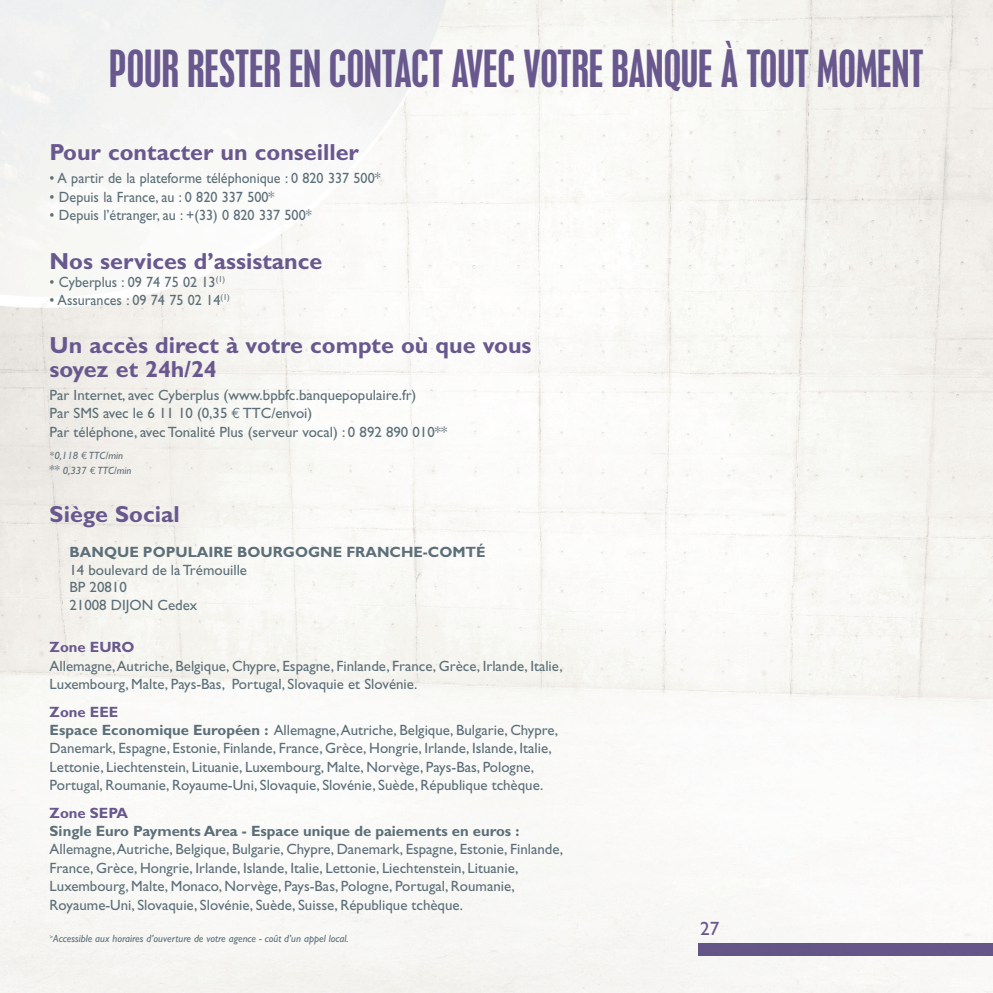
<style>
.page{position:relative;width:993px;height:993px;background:#fff}
.page>*{position:absolute;margin:0;border:0;box-sizing:border-box;transform-origin:0 0}
.GROS_TITRE_GRIS{font:condensed 45.5px "Placard MT Std";color:#68588e}
.texte_courant{font:700 23.28px/23.6px "Gill Sans";color:#68588e}
.t1{font:19.25px "Gill Sans";color:#68588e}
.texte_courant-2{font:14.88px/18.4px "Gill Sans";color:#5c6f78}
.texte_courant-3{font:14.88px "Gill Sans";color:#5c6f78;scale:.95 1}
.t2{font:700 14.88px "Gill Sans";color:#5c6f78}
.t3{font:italic 10.5px "Gill Sans";color:#5c6f78}
.s1{font-family:"Euro Mono"}
.s2{font-family:"Euro Mono";font-style:normal}
.s3{font-style:normal;font-size:12.25px}
.s4{font-weight:700;color:#68588e}
.s5{font-weight:700}
</style>
<div class="page">
<img style="left:0;top:0;width:992px;height:992px">
<div style="left:698px;top:943px;width:294px;height:12px;background:#68588e"></div>
<p class="GROS_TITRE_GRIS" style="left:109px;top:41px;width:815px">POUR RESTER EN CONTACT AVEC VOTRE BANQUE À TOUT MOMENT</p>
<p class="texte_courant" style="left:50px;top:140px;width:311px">Pour contacter un conseiller</p>
<p class="texte_courant-3" style="left:50px;top:170px;width:350px">• A partir de la plateforme téléphonique : 0 820 337 500*</p>
<p class="texte_courant-3" style="left:50px;top:188px;width:238px">• Depuis la France, au : 0 820 337 500*</p>
<p class="texte_courant-3" style="left:50px;top:206px;width:277px">• Depuis l’étranger, au : +(33) 0 820 337 500*</p>
<p class="texte_courant" style="left:50px;top:249px;width:274px">Nos services d’assistance</p>
<p class="texte_courant-3" style="left:50px;top:273px;width:186px">• Cyberplus : 09 74 75 02 13<sup>(1)</sup></p>
<p class="texte_courant-3" style="left:50px;top:291px;width:191px">• Assurances : 09 74 75 02 14<sup>(1)</sup></p>
<p class="texte_courant" style="left:50px;top:333px;width:483px">Un accès direct à votre compte où que vous soyez et 24h/24</p>
<p class="texte_courant-2" style="left:50px;top:385px;width:368px">Par Internet, avec Cyberplus (www.bpbfc.banquepopulaire.fr)</p>
<p class="texte_courant-2" style="left:50px;top:404px;width:264px">Par SMS avec le 6 11 10 (0,35 <span class="s1">€</span> TTC/envoi)</p>
<p class="texte_courant-2" style="left:50px;top:422px;width:399px">Par téléphone, avec Tonalité Plus (serveur vocal) : 0 892 890 010**</p>
<p class="t3" style="left:50px;top:449px;width:75px">*0,118 <span class="s2">$</span> TTC/min</p>
<p class="t3" style="left:50px;top:464px;width:83px"><span class="s3">**</span> 0,337 <span class="s2">$</span> TTC/min</p>
<p class="texte_courant" style="left:50px;top:501px;width:131px">Siège Social</p>
<p class="t2" style="left:69px;top:543px;width:417px">BANQUE POPULAIRE BOURGOGNE FRANCHE-COMTÉ</p>
<p class="texte_courant-2" style="left:69px;top:560px;width:179px">14 boulevard de la Trémouille</p>
<p class="texte_courant-2" style="left:69px;top:578px;width:59px">BP 20810</p>
<p class="texte_courant-2" style="left:69px;top:595px;width:129px">21008 DIJON Cedex</p>
<p class="texte_courant-2" style="left:50px;top:638px;width:514px"><span class="s4">Zone EURO<br></span>Allemagne, Autriche, Belgique, Chypre, Espagne, Finlande, France, Grèce, Irlande, Italie,<br>Luxembourg, Malte, Pays-Bas, Portugal, Slovaquie et Slovénie.</p>
<p class="texte_courant-2" style="left:50px;top:702px;width:510px"><span class="s4">Zone EEE<br></span><span class="s5">Espace Economique Européen :</span> Allemagne, Autriche, Belgique, Bulgarie, Chypre, Danemark, Espagne, Estonie, Finlande, France, Grèce, Hongrie, Irlande, Islande, Italie, Lettonie, Liechtenstein, Lituanie, Luxembourg, Malte, Norvège, Pays-Bas, Pologne, Portugal, Roumanie, Royaume-Uni, Slovaquie, Slovénie, Suède, République tchèque.</p>
<p class="texte_courant-2" style="left:50px;top:803px;width:515px"><span class="s4">Zone SEPA<br></span><span class="s5">Single Euro Payments Area - Espace unique de paiements en euros :<br></span>Allemagne, Autriche, Belgique, Bulgarie, Chypre, Danemark, Espagne, Estonie, Finlande, France, Grèce, Hongrie, Irlande, Islande, Italie, Lettonie, Liechtenstein, Lituanie, Luxembourg, Malte, Monaco, Norvège, Pays-Bas, Pologne, Portugal, Roumanie, Royaume-Uni, Slovaquie, Slovénie, Suède, Suisse, République tchèque.</p>
<p class="t3" style="left:50px;top:932px;width:300px"><sup>&gt;</sup>Accessible aux horaires d’ouverture de votre agence - coût d’un appel local.</p>
<p class="t1" style="left:699px;top:917px;width:21px">27</p>
</div>
